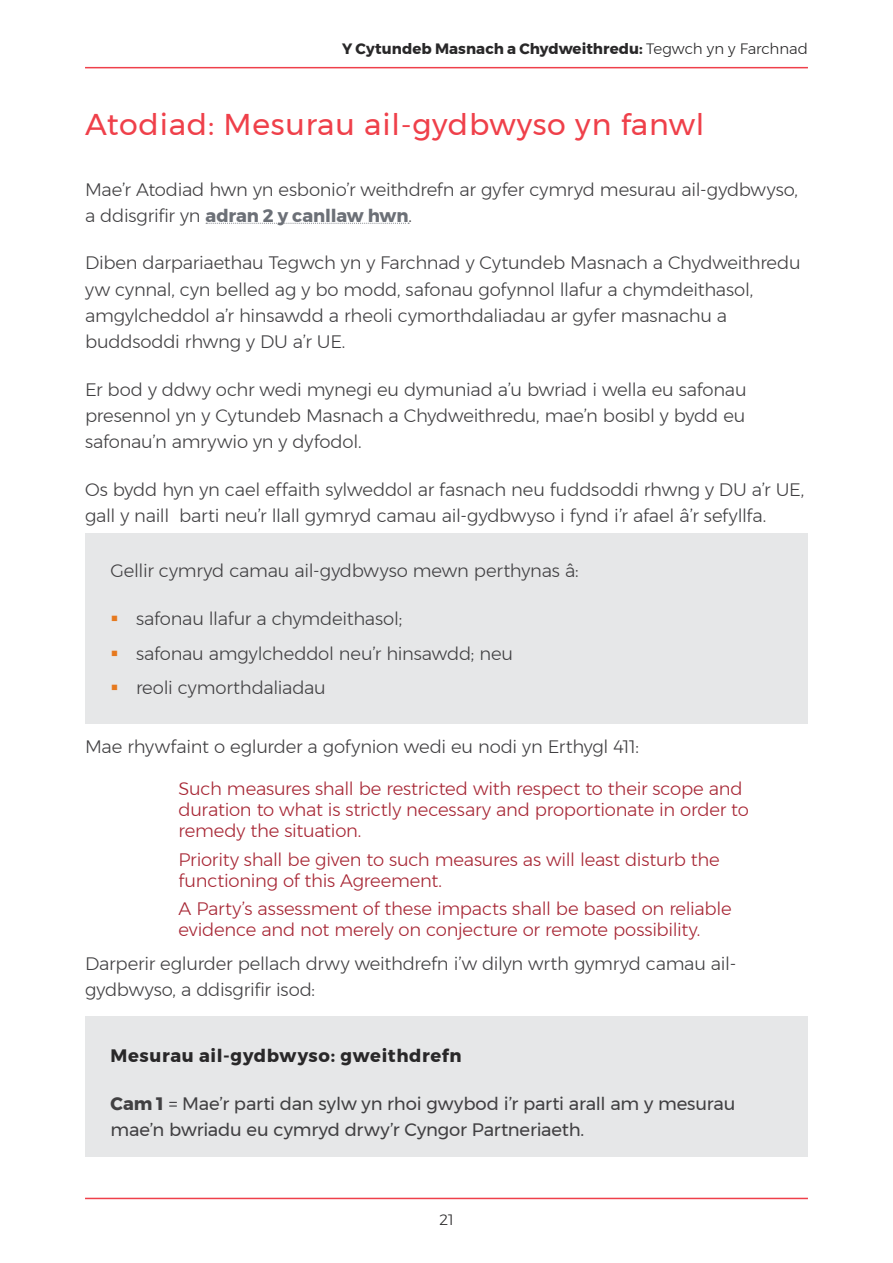
<style>
.page{position:relative;width:893px;height:1263px;background:#fff}
.page>*{position:absolute;margin:0;border:0;box-sizing:border-box;transform-origin:0 0}
.t1{font:30px "Montserrat";letter-spacing:.025em;color:#ef404a}
.t2{font:300 18px/26.2px "Montserrat";letter-spacing:-.015em;color:#414042}
.t3{font:300 18px/21px "Montserrat";letter-spacing:-.015em;color:#a72634}
.t4{font:18px/26.2px "Montserrat";letter-spacing:-.005em;color:#414042}
.t5{font:700 18px "Montserrat";letter-spacing:.03em;color:#292829}
.t6{font:700 15px "Montserrat";color:#292829}
.t7{font:300 15px "Montserrat";color:#292829}
.s1{font-weight:300}
.s2{font-weight:700;color:#6c7077}
.s3{font-weight:700}
</style>
<div class="page">
<hr style="left:85px;top:1198px;width:723px;height:1px;background:#ef404a">
<hr style="left:85px;top:67px;width:723px;height:1px;background:#ef404a">
<svg style="left:206px;top:223px;width:203px;height:1px"></svg>
<div style="left:85px;top:534px;width:723px;height:190px;background:#e6e7e8"></div>
<div style="left:85px;top:1016px;width:723px;height:141px;background:#e6e7e8"></div>
<p class="t6" style="left:342px;top:37px;width:467px">Y Cytundeb Masnach a Chydweithredu: <span class="s1">Tegwch yn y Farchnad</span></p>
<h1 class="t1" style="left:85px;top:102px;width:621px">Atodiad: Mesurau ail-gydbwyso yn fanwl</h1>
<p class="t2" style="left:85px;top:176px;width:714px">Mae’r Atodiad hwn yn esbonio’r weithdrefn ar gyfer cymryd mesurau ail-gydbwyso, a ddisgrifir yn <span class="s2">adran 2 y canllaw hwn</span>.</p>
<p class="t2" style="left:85px;top:250px;width:717px">Diben darpariaethau Tegwch yn y Farchnad y Cytundeb Masnach a Chydweithredu yw cynnal, cyn belled ag y bo modd, safonau gofynnol llafur a chymdeithasol, amgylcheddol a’r hinsawdd a rheoli cymorthdaliadau ar gyfer masnachu a buddsoddi rhwng y DU a’r UE.</p>
<p class="t2" style="left:85px;top:376px;width:663px;text-align:justify">Er bod y ddwy ochr wedi mynegi eu dymuniad a’u bwriad i wella eu safonau presennol yn y Cytundeb Masnach a Chydweithredu, mae’n bosibl y bydd eu safonau’n amrywio yn y dyfodol.</p>
<p class="t2" style="left:85px;top:476px;width:721px">Os bydd hyn yn cael effaith sylweddol ar fasnach neu fuddsoddi rhwng y DU a’r UE, gall y naill barti neu’r llall gymryd camau ail-gydbwyso i fynd i’r afael â’r sefyllfa.</p>
<p class="t2" style="left:111px;top:558px;width:470px">Gellir cymryd camau ail-gydbwyso mewn perthynas â:</p>
<p class="t2" style="left:136px;top:601px;width:378px;line-height:34.8px">safonau llafur a chymdeithasol;<br>safonau amgylcheddol neu’r hinsawdd; neu reoli cymorthdaliadau</p>
<p class="t2" style="left:85px;top:733px;width:555px">Mae rhywfaint o eglurder a gofynion wedi eu nodi yn Erthygl 411:</p>
<p class="t3" style="left:179px;top:778px;width:572px">Such measures shall be restricted with respect to their scope and duration to what is strictly necessary and proportionate in order to remedy the situation.</p>
<p class="t3" style="left:179px;top:849px;width:543px">Priority shall be given to such measures as will least disturb the functioning of this Agreement.</p>
<p class="t3" style="left:179px;top:898px;width:555px">A Party’s assessment of these impacts shall be based on reliable evidence and not merely on conjecture or remote possibility.</p>
<p class="t2" style="left:85px;top:950px;width:653px">Darperir eglurder pellach drwy weithdrefn i’w dilyn wrth gymryd camau ail&shy;gydbwyso, a ddisgrifir isod:</p>
<p class="t5" style="left:111px;top:1041px;width:353px">Mesurau ail-gydbwyso: gweithdrefn</p>
<p class="t4" style="left:111px;top:1090px;width:626px"><span class="s3">Cam 1</span> = Mae’r parti dan sylw yn rhoi gwybod i’r parti arall am y mesurau mae’n bwriadu eu cymryd drwy’r Cyngor Partneriaeth.</p>
<p class="t7" style="left:439px;top:1208px;width:15px">21</p>
</div>
